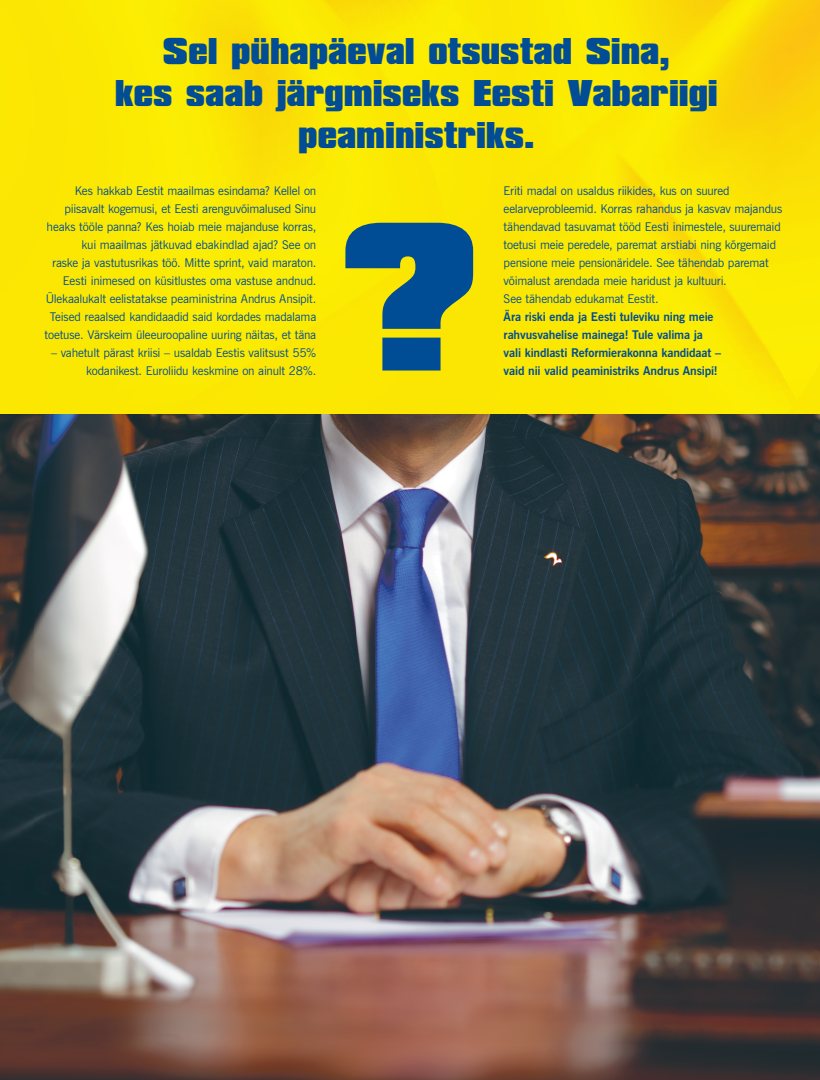
<style>
.page{position:relative;width:820px;height:1080px;background:#fff}
.page>*{position:absolute;margin:0;border:0;box-sizing:border-box;transform-origin:0 0}
.t1{font:900 182px "Compacta BT";color:#014d95}
.t2{font:900 32px/42px "Compacta BT";color:#014d95;text-align:center}
.t3{font:12px/18px "News Gothic BT";letter-spacing:-.015em;color:#014d95;text-align:right}
.t4{font:700 12px/18px "News Gothic BT";letter-spacing:-.015em;color:#014d95}
</style>
<div class="page">
<img style="left:0;top:34px;width:35px;height:1046px">
<img style="left:35px;top:414px;width:784px;height:666px">
<img style="left:1px;top:0;width:818px;height:414px">
<h2 class="t2" style="left:115px;top:33px;width:604px">Sel pühapäeval otsustad Sina,<br>kes saab järgmiseks Eesti Vabariigi peaministriks.</h2>
<p class="t3" style="left:45px;top:183px;width:273px">Kes hakkab Eestit maailmas esindama? Kellel on piisavalt kogemusi, et Eesti arenguvõimalused Sinu heaks tööle panna? Kes hoiab meie majanduse korras, kui maailmas jätkuvad ebakindlad ajad? See on<br>raske ja vastutusrikas töö. Mitte sprint, vaid maraton.<br>Eesti inimesed on küsitlustes oma vastuse andnud.<br>Ülekaalukalt eelistatakse peaministrina Andrus Ansipit.<br>Teised reaalsed kandidaadid said kordades madalama toetuse. Värskeim üleeuroopaline uuring näitas, et täna</p>
<p class="t3" style="left:51px;top:345px;width:267px">– vahetult pärast kriisi – usaldab Eestis valitsust 55% kodanikest. Euroliidu keskmine on ainult 28%.</p>
<h1 class="t1" style="left:340px;top:223px;width:140px">?</h1>
<p class="t3" style="left:503px;top:182px;width:280px;text-align:left">Eriti madal on usaldus riikides, kus on suured eelarveprobleemid. Korras rahandus ja kasvav majandus tähendavad tasuvamat tööd Eesti inimestele, suuremaid toetusi meie peredele, paremat arstiabi ning kõrgemaid pensione meie pensionäridele. See tähendab paremat võimalust arendada meie haridust ja kultuuri.<br>See tähendab edukamat Eestit.</p>
<p class="t4" style="left:503px;top:308px;width:219px">Ära riski enda ja Eesti tuleviku ning meie rahvusvahelise mainega! Tule valima ja vali kindlasti Reformierakonna kandidaat –</p>
<p class="t4" style="left:503px;top:362px;width:216px">vaid nii valid peaministriks Andrus Ansipi!</p>
</div>
